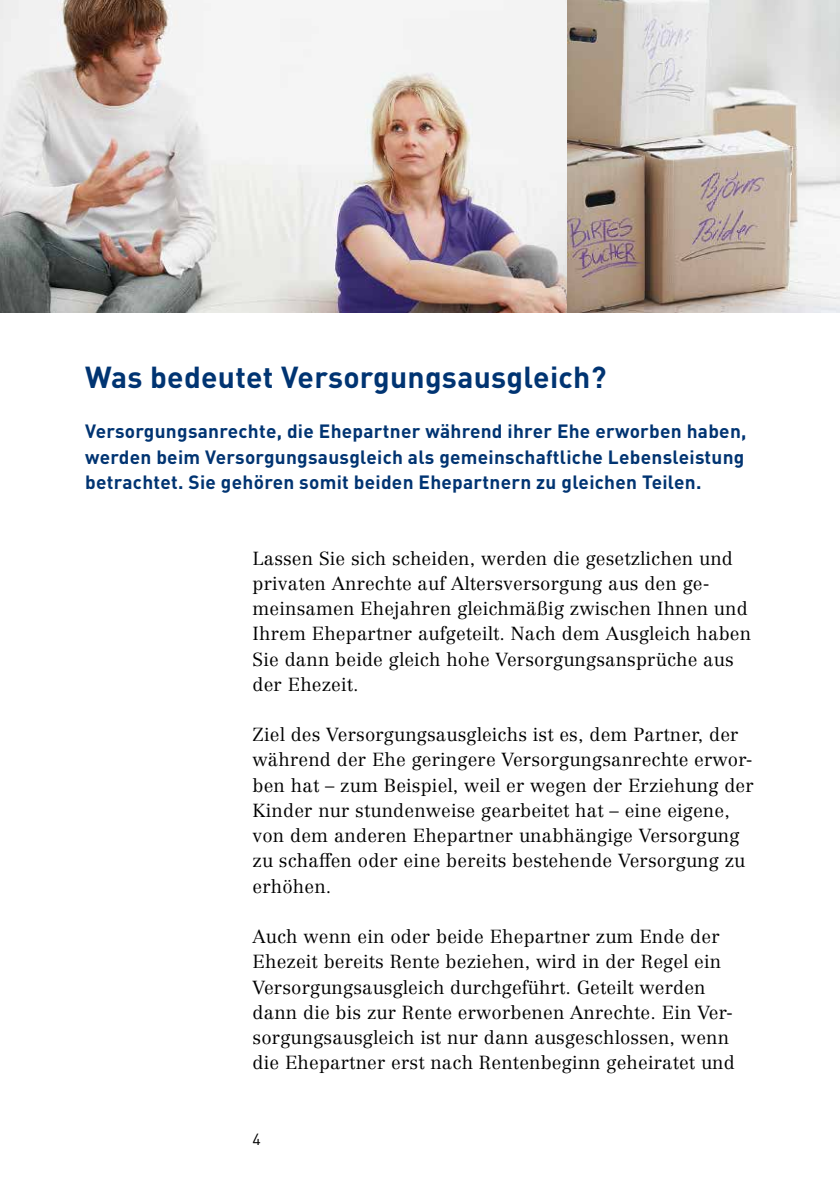
<style>
.page{position:relative;width:840px;height:1191px;background:#fff}
.page>*{position:absolute;margin:0;border:0;box-sizing:border-box;transform-origin:0 0}
.t1{font:700 30px "DIN Pro";letter-spacing:.01em;color:#003472}
.t2{font:700 19px/25.2px "DIN Pro";letter-spacing:.015em;color:#003472;text-align:justify}
.t3{font:300 18.6px/25.2px "Centennial LT Pro";letter-spacing:.01em;color:#000}
.t4{font:16px "DIN Pro";color:#000}
</style>
<div class="page">
<img style="left:0;top:0;width:839px;height:312px">
<h2 class="t1" style="left:85px;top:352px;width:522px">Was bedeutet Versorgungsausgleich?</h2>
<p class="t2" style="left:85px;top:417px;width:662px">Versorgungsanrechte, die Ehepartner während ihrer Ehe erworben haben, werden beim Versorgungsausgleich als gemeinschaftliche Lebensleistung betrachtet. Sie gehören somit beiden Ehepartnern zu gleichen Teilen.</p>
<p class="t3" style="left:252px;top:545px;width:499px">Lassen Sie sich scheiden, werden die gesetzlichen und privaten Anrechte auf Altersversorgung aus den ge&shy;meinsamen Ehejahren gleichmäßig zwischen Ihnen und Ihrem Ehepartner aufgeteilt. Nach dem Ausgleich haben Sie dann beide gleich hohe Versorgungsansprüche aus der Ehezeit.</p>
<p class="t3" style="left:252px;top:722px;width:502px">Ziel des Versorgungsausgleichs ist es, dem Partner, der während der Ehe geringere Versorgungsanrechte erwor&shy;ben hat – zum Beispiel, weil er wegen der Erziehung der Kinder nur stundenweise gearbeitet hat – eine eigene, von dem anderen Ehepartner unabhängige Versorgung zu schaffen oder eine bereits bestehende Versorgung zu erhöhen.</p>
<p class="t3" style="left:252px;top:924px;width:483px">Auch wenn ein oder beide Ehepartner zum Ende der Ehezeit bereits Rente beziehen, wird in der Regel ein Versorgungsausgleich durchgeführt. Geteilt werden dann die bis zur Rente erworbenen Anrechte. Ein Ver&shy;sorgungsausgleich ist nur dann ausgeschlossen, wenn die Ehepartner erst nach Rentenbeginn geheiratet und</p>
<p class="t4" style="left:252px;top:1126px;width:10px">4</p>
</div>
